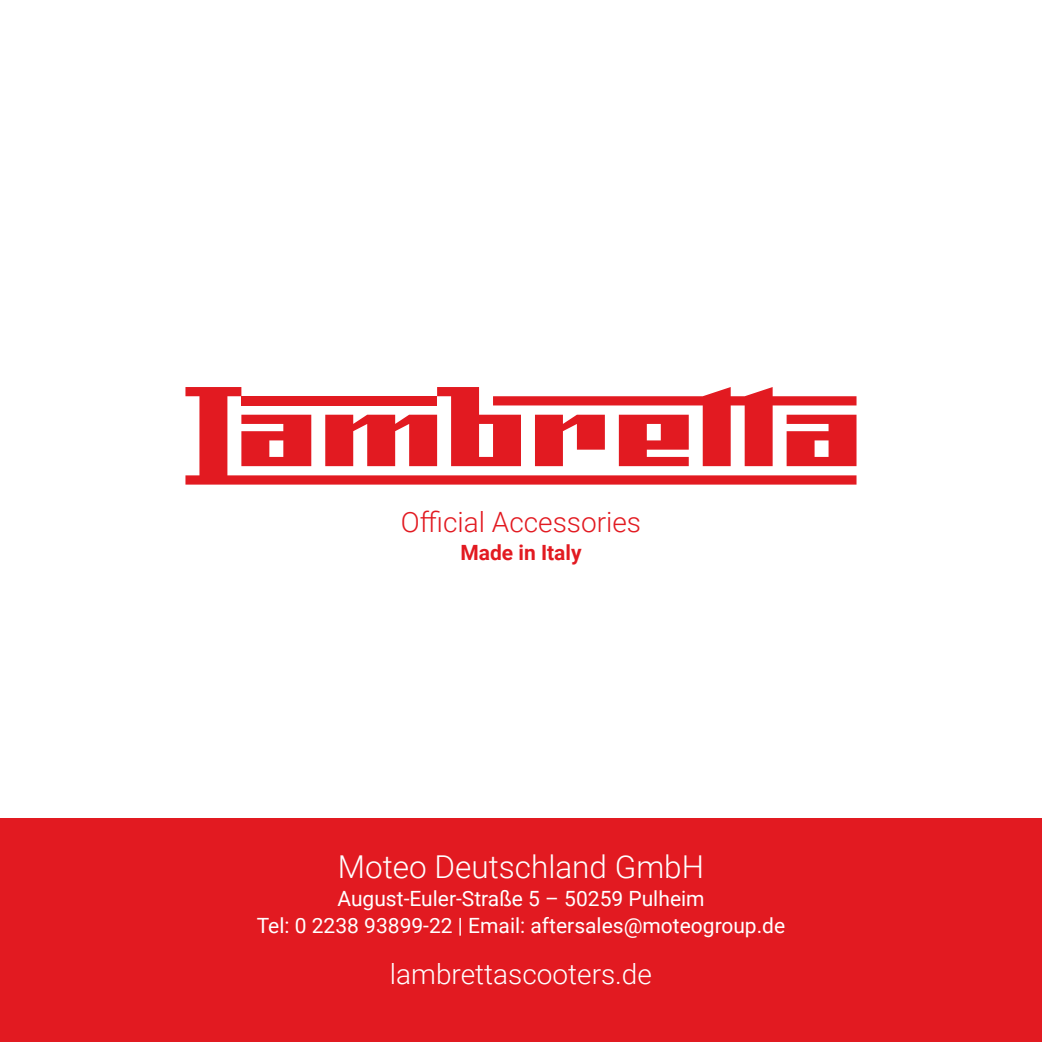
<style>
.page{position:relative;width:1042px;height:1042px;background:#fff}
.page>*{position:absolute;margin:0;border:0;box-sizing:border-box;transform-origin:0 0}
.t1{font:300 31.5px "Roboto";color:#fff}
.t2{font:300 28px "Roboto";color:#fff}
.t3{font:300 28px "Roboto";color:#e21a21}
.t4{font:21px/27.7px "Roboto";color:#fff;text-align:center}
.t5{font:700 21px "Roboto";color:#e21a21}
</style>
<div class="page">
<div style="left:0;top:819px;width:1042px;height:223px;background:#e21a21"></div>
<svg style="left:185px;top:387px;width:671px;height:97px;fill:#e21a21"></svg>
<svg style="left:325px;top:387px;width:531px;height:79px"></svg>
<h2 class="t3" style="left:401px;top:502px;width:242px">Official Accessories</h2>
<p class="t5" style="left:460px;top:537px;width:123px">Made in Italy</p>
<h1 class="t1" style="left:338px;top:845px;width:367px">Moteo Deutschland GmbH</h1>
<p class="t4" style="left:257px;top:883px;width:530px">August-Euler-Straße 5 – 50259 Pulheim<br>Tel: 0 2238 93899-22 | Email: aftersales@moteogroup.de</p>
<h2 class="t2" style="left:390px;top:955px;width:263px">lambrettascooters.de</h2>
</div>
